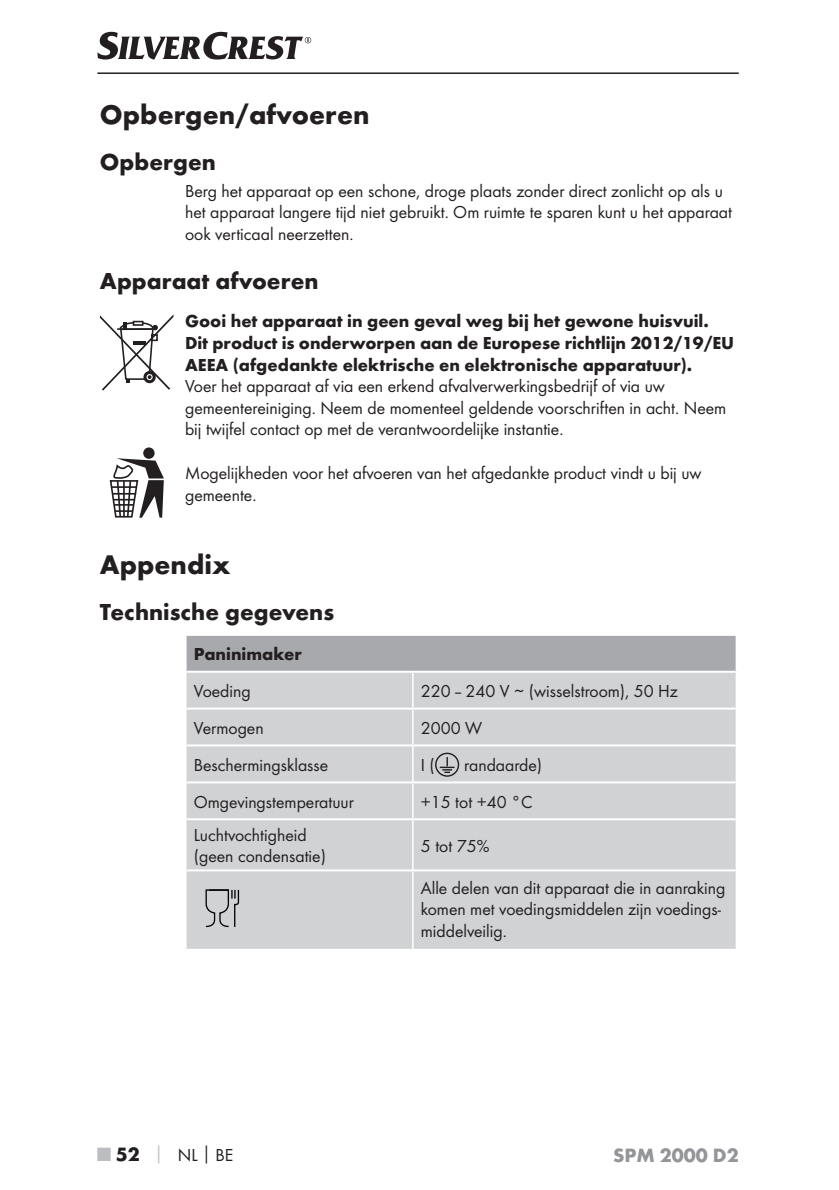
<style>
.page{position:relative;width:839px;height:1190px;background:#fff}
.page>*{position:absolute;margin:0;border:0;box-sizing:border-box;transform-origin:0 0}
.t1{font:700 28px "Futura";color:#231f20}
.t2{font:700 24px "Futura";color:#231f20}
.t3{font:700 20px "Futura";color:#939598}
.t4{font:18px/21.6px "Futura Boo";color:#231f20}
.t5{font:700 18px/21.6px "Futura";color:#231f20}
.s1{font-family:"Futura";font-weight:700;font-size:20px;color:#bcbdc0}
.s2{font-family:"Futura";font-weight:700;font-size:20px}
.s3{font-family:"Futura";font-weight:700;color:#bcbdc0}
</style>
<div class="page">
<hr style="left:97px;top:72px;width:641px;height:2px;background:#231f20">
<svg style="left:97px;top:32px;width:214px;height:28px"></svg>
<svg style="left:100px;top:315px;width:73px;height:75px"></svg>
<div style="left:143px;top:447px;width:11px;height:12px;background:#231f20;border-radius:50%"></div>
<svg style="left:110px;top:458px;width:54px;height:60px"></svg>
<div style="left:186px;top:635px;width:550px;height:36px;background:#a8a9ad"></div>
<div style="left:186px;top:672px;width:549px;height:276px;background:#d1d2d4"></div>
<hr style="left:735px;top:636px;width:1px;height:35px;background:#fff">
<hr style="left:412px;top:871px;width:1px;height:77px;background:#fff">
<hr style="left:186px;top:869px;width:549px;height:2px;background:#fff">
<hr style="left:185px;top:634px;width:551px;height:2px;background:#fff">
<hr style="left:186px;top:670px;width:226px;height:2px;background:#fff">
<hr style="left:412px;top:672px;width:1px;height:35px;background:#fff">
<hr style="left:412px;top:670px;width:323px;height:2px;background:#fff">
<hr style="left:186px;top:707px;width:226px;height:2px;background:#fff">
<hr style="left:412px;top:709px;width:1px;height:35px;background:#fff">
<hr style="left:412px;top:707px;width:323px;height:2px;background:#fff">
<hr style="left:412px;top:746px;width:1px;height:35px;background:#fff">
<hr style="left:186px;top:744px;width:226px;height:2px;background:#fff">
<hr style="left:186px;top:781px;width:226px;height:2px;background:#fff">
<hr style="left:412px;top:783px;width:1px;height:35px;background:#fff">
<hr style="left:412px;top:744px;width:323px;height:2px;background:#fff">
<hr style="left:412px;top:781px;width:323px;height:2px;background:#fff">
<hr style="left:186px;top:818px;width:226px;height:2px;background:#fff">
<hr style="left:412px;top:820px;width:1px;height:49px;background:#fff">
<hr style="left:412px;top:818px;width:323px;height:2px;background:#fff">
<div style="left:435px;top:752px;width:24px;height:24px;border:1px solid #231f20;border-radius:50%"></div>
<svg style="left:439px;top:757px;width:15px;height:16px"></svg>
<svg style="left:204px;top:888px;width:35px;height:40px"></svg>
<h1 class="t1" style="left:100px;top:103px;width:271px">Opbergen/afvoeren</h1>
<h2 class="t2" style="left:100px;top:152px;width:117px">Opbergen</h2>
<p class="t4" style="left:185px;top:181px;width:548px">Berg het apparaat op een schone, droge plaats zonder direct zonlicht op als u het apparaat langere tijd niet gebruikt. Om ruimte te sparen kunt u het apparaat ook verticaal neerzetten.</p>
<h2 class="t2" style="left:100px;top:271px;width:220px">Apparaat afvoeren</h2>
<p class="t5" style="left:185px;top:312px;width:550px">Gooi het apparaat in geen geval weg bij het gewone huisvuil.<br>Dit product is onderworpen aan de Europese richtlijn 2012/19/EU<br>AEEA (afgedankte elektrische en elektronische apparatuur).</p>
<p class="t4" style="left:185px;top:376px;width:542px">Voer het apparaat af via een erkend afvalverwerkingsbedrijf of via uw gemeente reiniging. Neem de momenteel geldende voorschriften in acht. Neem bij twijfel contact op met de verantwoordelijke instantie.</p>
<p class="t4" style="left:185px;top:463px;width:517px">Mogelijkheden voor het afvoeren van het afgedankte product vindt u bij uw gemeente.</p>
<h1 class="t1" style="left:100px;top:554px;width:132px">Appendix</h1>
<h2 class="t2" style="left:100px;top:602px;width:235px">Technische gegevens</h2>
<p class="t5" style="left:194px;top:645px;width:109px">Paninimaker</p>
<p class="t4" style="left:194px;top:681px;width:58px">Voeding</p>
<p class="t4" style="left:420px;top:681px;width:258px">220 – 240 V ∼ (wisselstroom), 50 Hz</p>
<p class="t4" style="left:194px;top:718px;width:71px">Vermogen</p>
<p class="t4" style="left:420px;top:718px;width:63px">2000 W</p>
<p class="t4" style="left:194px;top:755px;width:136px">Beschermingsklasse</p>
<p class="t4" style="left:420px;top:755px;width:16px">I (</p>
<p class="t4" style="left:464px;top:755px;width:79px">randaarde)</p>
<p class="t4" style="left:194px;top:791px;width:161px">Omgevingstemperatuur</p>
<p class="t4" style="left:420px;top:791px;width:113px">+15 tot +40 °C</p>
<p class="t4" style="left:194px;top:825px;width:133px">Luchtvochtigheid (geen condensatie)</p>
<p class="t4" style="left:420px;top:835px;width:70px">5 tot 75%</p>
<p class="t4" style="left:420px;top:877px;width:306px">Alle delen van dit apparaat die in aanraking komen met voedingsmiddelen zijn voedings&shy;middelveilig.</p>
<p class="t4" style="left:97px;top:1145px;width:137px"><span class="s1">■</span> <span class="s2">52</span> <span class="s3">│</span> NL│BE</p>
<p class="t3" style="left:612px;top:1147px;width:127px">SPM 2000 D2</p>
</div>
